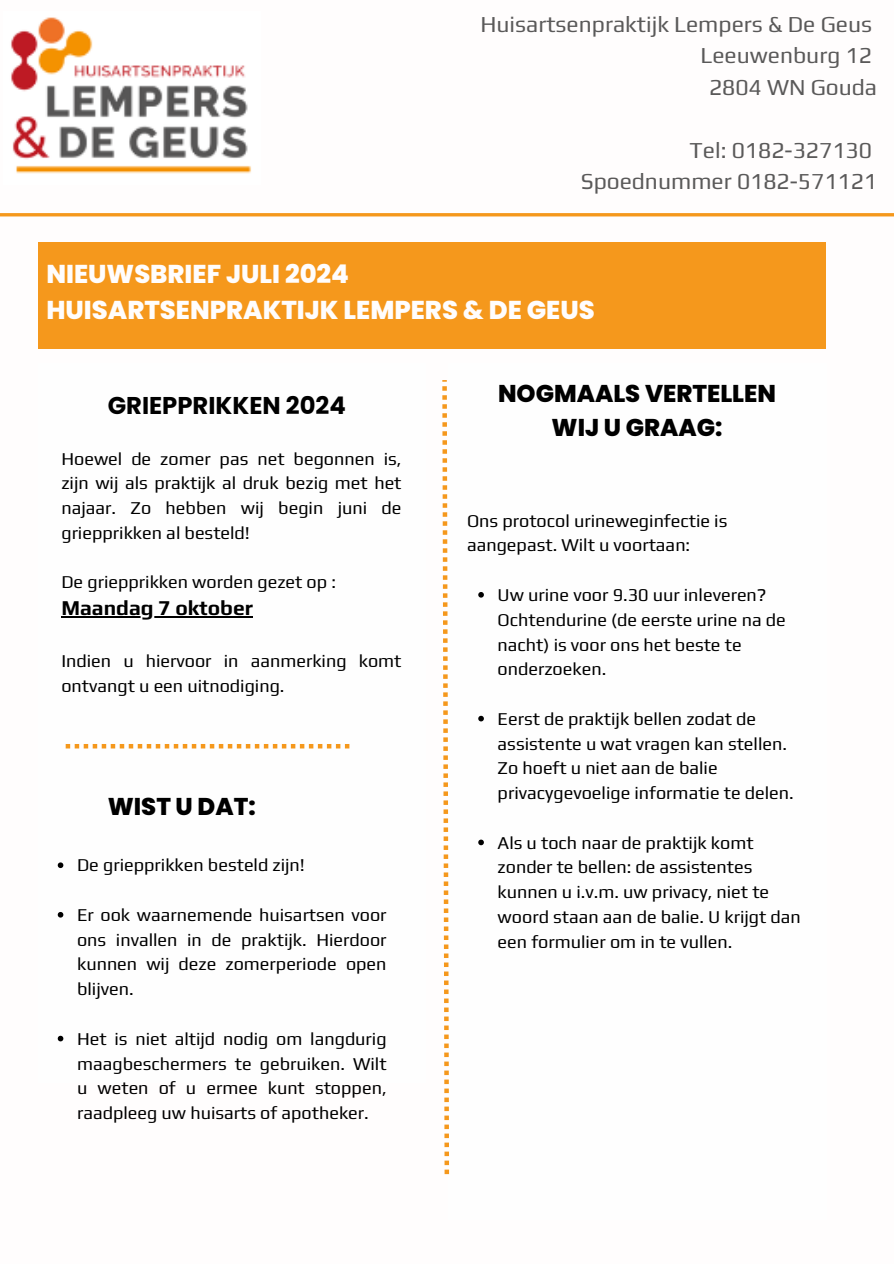
<style>
.page{position:relative;width:894px;height:1264px;background:#fff}
.page>*{position:absolute;margin:0;border:0;box-sizing:border-box;transform-origin:0 0}
.t1{font:800 25.8px/36px "Poppins";color:#fffdfd}
.t2{font:800 24.3px/33.8px "Poppins";color:#000;text-align:center}
.t3{font:700 24.3px "Poppins";color:#000}
.t4{font:22.8px/31.5px "Play";color:#5a5959;text-align:right}
.t5{font:700 21px "Play";color:#000}
.t6{font:18px/24.8px "Play";color:#000}
</style>
<div class="page">
<div style="left:38px;top:242px;width:787px;height:106px;background:#f5981c"></div>
<hr style="left:0;top:213px;width:893px;height:3px;background:#f5981c">
<img style="left:11px;top:17px;width:240px;height:157px">
<svg style="left:58px;top:862px;width:5px;height:6px"></svg>
<svg style="left:58px;top:912px;width:5px;height:5px"></svg>
<svg style="left:58px;top:1035px;width:5px;height:6px"></svg>
<svg style="left:478px;top:592px;width:5px;height:5px"></svg>
<svg style="left:478px;top:715px;width:5px;height:6px"></svg>
<svg style="left:478px;top:839px;width:5px;height:6px"></svg>
<hr style="left:61px;top:616px;width:97px;height:1px;background:#000">
<hr style="left:158px;top:616px;width:95px;height:1px;background:#000">
<svg style="left:442px;top:380px;width:7px;height:794px"></svg>
<svg style="left:66px;top:744px;width:283px;height:4px"></svg>
<h2 class="t4" style="left:480px;top:8px;width:398px">Huisartsenpraktijk Lempers &amp; De Geus<br>Leeuwenburg 12<br>2804 WN Gouda</h2>
<h2 class="t4" style="left:580px;top:134px;width:298px">Tel: 0182-327130<br>Spoednummer 0182-571121</h2>
<h1 class="t1" style="left:46px;top:256px;width:549px">NIEUWSBRIEF JULI 2024<br>HUISARTSENPRAKTIJK LEMPERS &amp; DE GEUS</h1>
<h1 class="t3" style="left:108px;top:388px;width:239px">GRIEPPRIKKEN 2024</h1>
<p class="t6" style="left:61px;top:446px;width:341px;text-align:justify">Hoewel de zomer pas net begonnen is, zijn wij als praktijk al druk bezig met het najaar. Zo hebben wij begin juni de griepprikken al besteld!</p>
<p class="t6" style="left:61px;top:569px;width:276px">De griepprikken worden gezet op :</p>
<p class="t5" style="left:61px;top:595px;width:193px">Maandag 7 oktober</p>
<p class="t6" style="left:61px;top:648px;width:341px">Indien u hiervoor in aanmerking komt ontvangt u een uitnodiging.</p>
<p class="t2" style="left:108px;top:789px;width:149px">WIST U DAT:</p>
<h1 class="t6" style="left:77px;top:852px;width:229px">De griepprikken besteld zijn!</h1>
<p class="t6" style="left:77px;top:902px;width:311px;text-align:justify">Er ook waarnemende huisartsen voor ons invallen in de praktijk. Hierdoor kunnen wij deze zomerperiode open blijven.</p>
<p class="t6" style="left:77px;top:1025px;width:311px;text-align:justify">Het is niet altijd nodig om langdurig maagbeschermers te gebruiken. Wilt u weten of u ermee kunt stoppen, raadpleeg uw huisarts of apotheker.</p>
<p class="t2" style="left:498px;top:377px;width:279px">NOGMAALS VERTELLEN<br>WIJ U GRAAG:</p>
<h1 class="t6" style="left:467px;top:508px;width:262px">Ons protocol urineweginfectie is aangepast. Wilt u voortaan:</h1>
<p class="t6" style="left:497px;top:582px;width:289px">Uw urine voor 9.30 uur inleveren?<br>Ochtendurine (de eerste urine na de nacht) is voor ons het beste te onderzoeken.</p>
<p class="t6" style="left:497px;top:706px;width:297px">Eerst de praktijk bellen zodat de assistente u wat vragen kan stellen.<br>Zo hoeft u niet aan de balie privacygevoelige informatie te delen.</p>
<p class="t6" style="left:497px;top:829px;width:305px">Als u toch naar de praktijk komt zonder te bellen: de assistentes kunnen u i.v.m. uw privacy, niet te woord staan aan de balie. U krijgt dan een formulier om in te vullen.</p>
</div>
